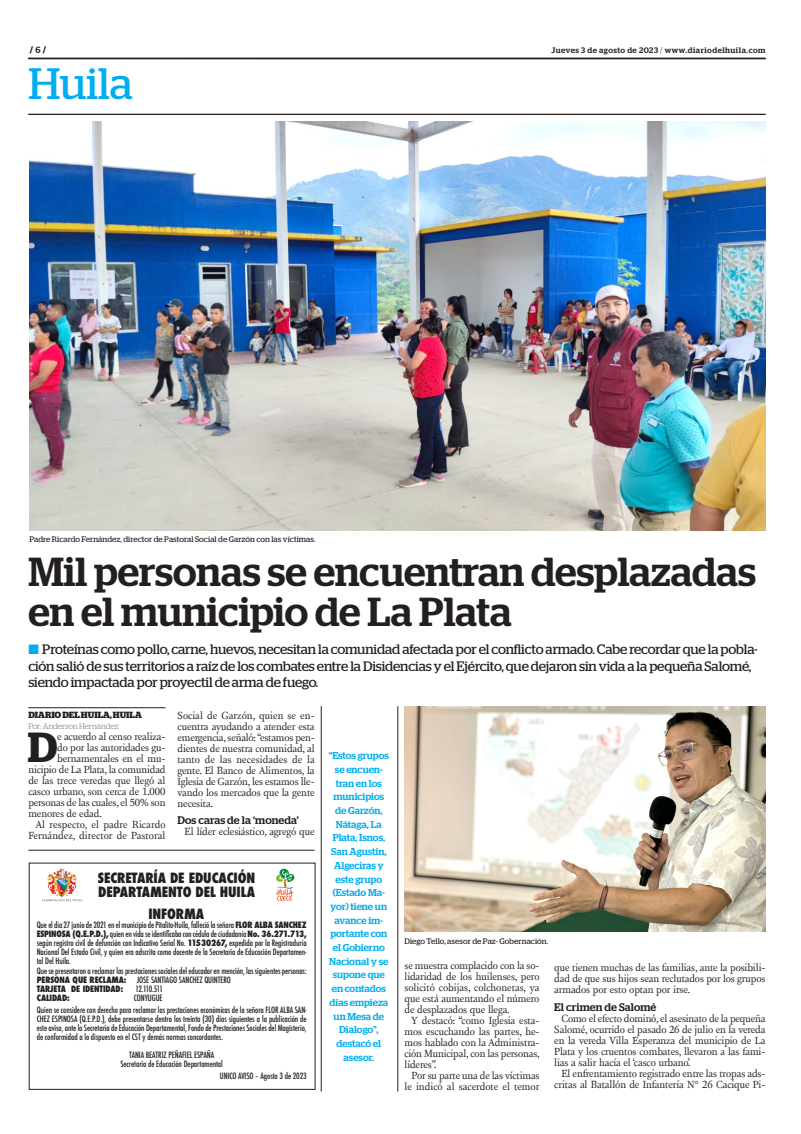
<style>
.page{position:relative;width:801px;height:1134px;background:#fff}
.page>*{position:absolute;margin:0;border:0;box-sizing:border-box;transform-origin:0 0}
.t1{font:43.9px "Stag";color:#00aeef}
.TEXTO_UNO{font:600 42px "Stag";color:#231f20}
.TITULO{font:500 40.5px/40.5px "Stag";color:#231f20}
.t2{font:800 condensed 13.8px/14.3px "Futura";letter-spacing:-.01em;color:#231f20}
.SUMARIO{font:13.7px/16.5px "Stag";letter-spacing:-.01em;color:#231f20}
.INTERTITULO{font:500 11px "Stag";letter-spacing:.01em;color:#231f20}
.TEXTO{font:10.6px/11px "New Fournier BP";letter-spacing:-.01em;color:#231f20;text-align:justify}
.TEXTO_UNO-2{font:10.6px "New Fournier BP";letter-spacing:-.01em;color:#231f20}
.DESTACADO_AZUL{font:500 10px/13.7px "Stag";color:#00aeef;text-align:center}
.CREDITO_1{font:700 9px "Stag";color:#231f20}
.t3{font:500 condensed 8.5px/9px "Futura";letter-spacing:-.01em;color:#231f20;text-align:justify}
.t4{font:800 condensed 8.5px "Futura";letter-spacing:-.01em;color:#231f20}
.PIE_DE_FOTO{font:8px "Stag";letter-spacing:.01em;color:#231f20}
.t5{font:500 8px "Stag";letter-spacing:.06em;color:#231f20}
.CREDITO_2{font:300 8px "Stag";letter-spacing:-.005em;color:#6c6d70}
.s1{font-weight:500}
.s2{font-weight:300}
.s3{color:#00aeef}
.s4{font-weight:800}
</style>
<div class="page">
<svg style="left:28px;top:58px;width:737px;height:1px"></svg>
<hr style="left:28px;top:114px;width:737px;height:1px;background:#231f20">
<hr style="left:28px;top:707px;width:137px;height:1px;background:#231f20">
<img style="left:30px;top:121px;width:735px;height:409px">
<img style="left:404px;top:706px;width:361px;height:225px">
<hr style="left:321px;top:706px;width:1px;height:385px;background:#231f20">
<hr style="left:397px;top:706px;width:1px;height:385px;background:#231f20">
<svg style="left:42px;top:899px;width:40px;height:2px"></svg>
<img style="left:47px;top:869px;width:29px;height:27px">
<svg style="left:276px;top:869px;width:18px;height:32px"></svg>
<hr style="left:28px;top:850px;width:286px;height:1px;background:#231f20">
<p class="CREDITO_1" style="left:30px;top:45px;width:18px">/ <span class="s1">6</span> /</p>
<p class="t5" style="left:551px;top:45px;width:216px">Jueves 3 de agosto de 2023 <span class="s2">/</span> www.diariodelhuila.com</p>
<p class="t1" style="left:28px;top:58px;width:106px">Huila</p>
<p class="PIE_DE_FOTO" style="left:29px;top:534px;width:288px">Padre Ricardo Fernández, director de Pastoral Social de Garzón con las víctimas.</p>
<p class="TITULO" style="left:28px;top:551px;width:729px">Mil personas se encuentran desplazadas en el municipio de La Plata</p>
<p class="SUMARIO" style="left:28px;top:641px;width:731px"><span class="s3">■</span> Proteínas como pollo, carne, huevos, necesitan la comunidad afectada por el conflicto armado. Cabe recordar que la pobla&shy;ción salió de sus territorios a raíz de los combates entre la Disidencias y el Ejército, que dejaron sin vida a la pequeña Salomé, siendo impactada por proyectil de arma de fuego.</p>
<p class="CREDITO_1" style="left:28px;top:709px;width:115px">DIARIO DEL HUILA, HUILA</p>
<p class="CREDITO_2" style="left:28px;top:721px;width:92px">Por: Anderson Hernández</p>
<p class="TEXTO_UNO" style="left:28px;top:722px;width:31px">D</p>
<p class="TEXTO_UNO-2" style="left:57px;top:729px;width:110px">e acuerdo al censo realiza-</p>
<p class="TEXTO" style="left:177px;top:709px;width:139px">Social de Garzón, quien se en&shy;cuentra ayudando a atender esta emergencia, señaló: “estamos pen&shy;dientes de nuestra comunidad, al tanto de las necesidades de la gente. El Banco de Alimentos, la Iglesia de Garzón, les estamos lle&shy;vando los mercados que la gente necesita.</p>
<p class="INTERTITULO" style="left:177px;top:814px;width:123px">Dos caras de la ‘moneda’</p>
<p class="TEXTO" style="left:185px;top:826px;width:132px">El líder eclesiástico, agregó que</p>
<p class="TEXTO_UNO-2" style="left:57px;top:740px;width:110px">do por las autoridades gu-</p>
<p class="TEXTO_UNO-2" style="left:57px;top:751px;width:110px">bernamentales en el mu-</p>
<p class="TEXTO_UNO-2" style="left:28px;top:762px;width:139px">nicipio de La Plata, la comunidad</p>
<p class="TEXTO_UNO-2" style="left:28px;top:773px;width:139px">de las trece veredas que llegó al</p>
<p class="TEXTO_UNO-2" style="left:28px;top:784px;width:139px">casco urbano, son cerca de 1.000</p>
<p class="TEXTO_UNO-2" style="left:28px;top:795px;width:139px">personas de las cuales, el 50% son</p>
<p class="TEXTO_UNO-2" style="left:28px;top:806px;width:75px">menores de edad.</p>
<p class="TEXTO" style="left:28px;top:819px;width:139px;text-align:right">Al respecto, el padre Ricardo<br>Fernández, director de Pastoral</p>
<p class="DESTACADO_AZUL" style="left:329px;top:749px;width:62px">“Estos grupos se encuen&shy;tran en los municipios de Garzón,<br>Nátaga, La<br>Plata, Isnos,<br>San Agustín,<br>Algeciras y este grupo (Estado Ma&shy;yor) tiene un avance im&shy;portante con el Gobierno<br>Nacional y se supone que en contados días empieza un Mesa de<br>Dialogo”, destacó el asesor.</p>
<p class="t2" style="left:98px;top:871px;width:159px">SECRETARÍA DE EDUCACIÓN<br>DEPARTAMENTO DEL HUILA</p>
<p class="t2" style="left:148px;top:907px;width:57px">INFORMA</p>
<p class="t3" style="left:37px;top:921px;width:271px">Que el día 27 junio de 2021 en el municipio de Pitalito-Huila, falleció la señora <span class="s4">FLOR ALBA SANCHEZ ESPINOSA (Q.E.P.D.),</span> quien en vida se identificaba con cédula de ciudadanía <span class="s4">No. 36.271.713, </span>según registro civil de defunción con Indicativo Serial No. <span class="s4">11530267,</span> expedida por la Registraduría Nacional Del Estado Civil, y quien era adscrita como docente de la Secretaria de Educación Departamen&shy;tal Del Huila.</p>
<p class="t3" style="left:37px;top:967px;width:271px;text-align:left">Que se presentaron a reclamar las prestaciones sociales del educador en mención, las siguientes personas:<br><span class="s4">PERSONA QUE RECLAMA:</span> JOSE SANTIAGO SANCHEZ QUINTERO<br><span class="s4">TARJETA DE IDENTIDAD:</span></p>
<p class="PIE_DE_FOTO" style="left:404px;top:936px;width:145px">Diego Tello, asesor de Paz- Gobernación.</p>
<p class="TEXTO" style="left:404px;top:960px;width:136px">se muestra complacido con la so&shy;lidaridad de los huilenses, pero solicitó cobijas, colchonetas, ya que está aumentando el número de desplazados que llega.</p>
<p class="TEXTO" style="left:404px;top:1015px;width:137px;text-indent:7px">Y destacó: “como Iglesia esta&shy;mos escuchando las partes, he&shy;mos hablado con la Administra&shy;ción Municipal, con las personas, líderes”.</p>
<p class="TEXTO" style="left:404px;top:1070px;width:137px;text-align:right">Por su parte una de las víctimas le indicó al sacerdote el temor</p>
<p class="TEXTO" style="left:554px;top:962px;width:213px">que tienen muchas de las familias, ante la posibili&shy;dad de que sus hijos sean reclutados por los grupos armados por esto optan por irse.</p>
<p class="INTERTITULO" style="left:554px;top:1000px;width:104px">El crimen de Salomé</p>
<p class="TEXTO" style="left:554px;top:1013px;width:213px;text-indent:7px">Como el efecto dominó, el asesinato de la pequeña Salomé, ocurrido el pasado 26 de julio en la vereda en la vereda Villa Esperanza del municipio de La Plata y los cruentos combates, llevaron a las fami&shy;lias a salir hacía el ‘casco urbano’.</p>
<p class="TEXTO" style="left:554px;top:1068px;width:213px;text-align:right">El enfrentamiento registrado entre las tropas ads&shy;critas al Batallón de Infantería N° 26 Cacique Pi-</p>
<p class="t3" style="left:135px;top:985px;width:29px">12.110.511</p>
<p class="t4" style="left:37px;top:992px;width:34px">CALIDAD:</p>
<p class="t3" style="left:37px;top:992px;width:271px;line-height:12px;text-indent:97px">CONYUGUE<br>Quien se considere con derecho para reclamar las prestaciones económicas de la señora FLOR ALBA SAN-</p>
<p class="t3" style="left:37px;top:1015px;width:271px">CHEZ ESPINOSA (Q.E.P.D.), debe presentarse dentro los treinta (30) días siguientes a la publicación de este aviso, ante la Secretaria de Educación Departamental, Fondo de Prestaciones Sociales del Magisterio, de conformidad a lo dispuesto en el CST y demás normas concordantes.</p>
<p class="t3" style="left:120px;top:1051px;width:104px;text-align:center">TANIA BEATRIZ PEÑAFIEL ESPAÑA<br>Secretaría de Educación Departamental</p>
<p class="t3" style="left:220px;top:1071px;width:88px">UNICO AVISO – Agosto 3 de 2023</p>
</div>
